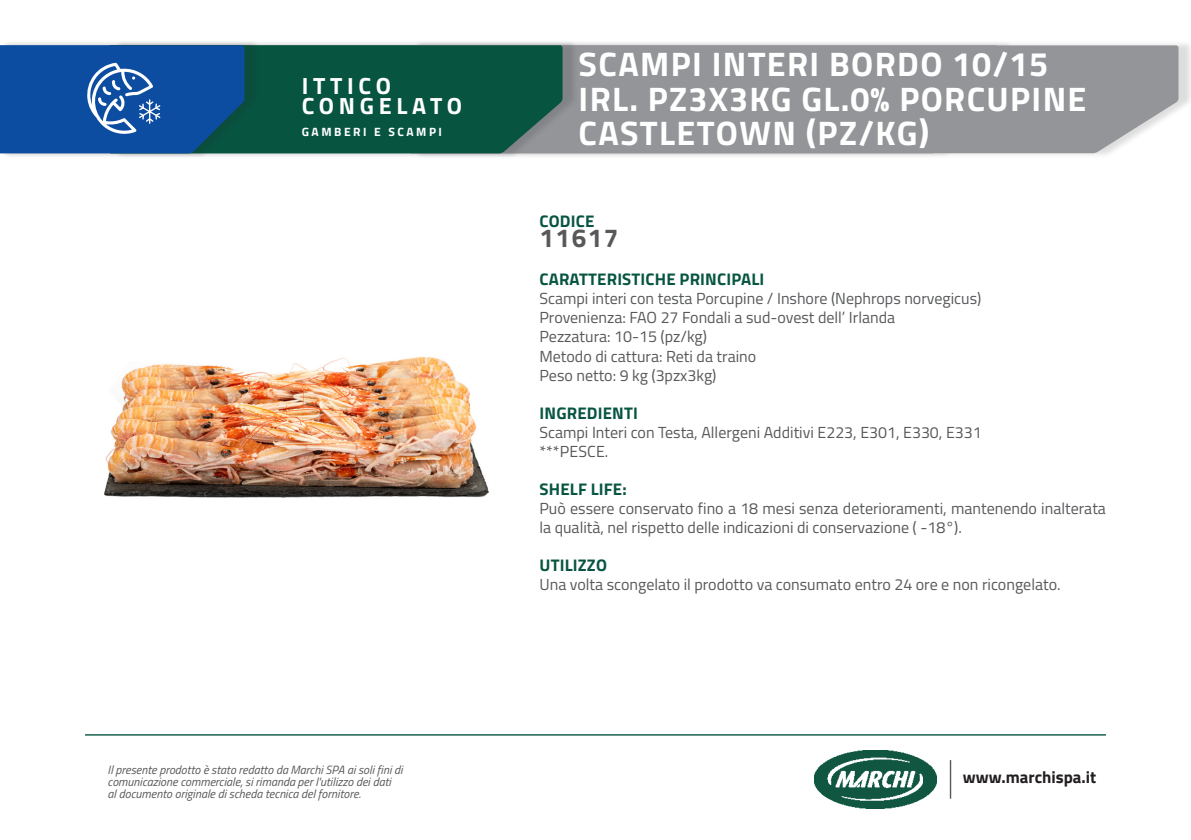
<style>
.page{position:relative;width:1191px;height:840px;background:#fff}
.page>*{position:absolute;margin:0;border:0;box-sizing:border-box;transform-origin:0 0}
.t1{font:700 37.8px "Titillium Web";letter-spacing:.03em;color:#fff}
.t2{font:700 34px/34.2px "Titillium Web";letter-spacing:.04em;color:#fff}
.t3{font:700 26px "Titillium Web";letter-spacing:.06em;color:#57585a}
.t4{font:700 23.4px/19.8px "Titillium Web";letter-spacing:.2em;color:#fff}
.t5{font:700 16.8px "Titillium Web";letter-spacing:.01em;color:#075541}
.t6{font:700 16.8px "Titillium Web";color:#231f20}
.t7{font:16px/19px "Titillium Web";color:#57585a}
.t8{font:italic 12px/12px "Titillium Web";color:#57585a}
.t9{font:700 12px "Titillium Web";letter-spacing:.21em;color:#fff}
</style>
<div class="page">
<hr style="left:949px;top:759px;width:2px;height:39px;background:#57585a">
<img style="left:814px;top:750px;width:122px;height:58px">
<hr style="left:85px;top:733px;width:1021px;height:2px;background:#075541">
<div style="left:413px;top:40px;width:778px;height:119px;background:#231f20;opacity:.15"></div>
<div style="left:578px;top:45px;width:600px;height:108px;background:#939598"></div>
<div style="left:113px;top:40px;width:465px;height:119px;background:#231f20;opacity:.15"></div>
<div style="left:260px;top:45px;width:302px;height:108px;background:#075541"></div>
<div style="left:0;top:40px;width:260px;height:119px;background:#231f20;opacity:.15"></div>
<svg style="left:0;top:45px;width:244px;height:108px;background:#1956a0"></svg>
<img style="left:105px;top:357px;width:383px;height:141px">
<p class="t4" style="left:302px;top:75px;width:162px">ITTICO<br>CONGELATO</p>
<p class="t9" style="left:302px;top:123px;width:142px">GAMBERI E SCAMPI</p>
<p class="t4" style="left:302px;top:92px;width:91px">ITTICO</p>
<p class="t8" style="left:108px;top:762px;width:296px">Il presente prodotto è stato redatto da Marchi SPA ai soli fini di comunicazione commerciale, si rimanda per l'utilizzo dei dati<br>al documento originale di scheda tecnica del fornitore.</p>
<p class="t2" style="left:578px;top:45px;width:509px">SCAMPI INTERI BORDO 10/15<br>IRL. PZ3X3KG GL.0% PORCUPINE<br>CASTLETOWN (PZ/KG)</p>
<p class="t1" style="left:617px;top:79px;width:231px">Crudo veneto</p>
<p class="t5" style="left:539px;top:208px;width:56px">CODICE</p>
<p class="t3" style="left:539px;top:218px;width:81px">11617</p>
<p class="t5" style="left:539px;top:266px;width:226px">CARATTERISTICHE PRINCIPALI</p>
<p class="t7" style="left:539px;top:288px;width:443px">Scampi interi con testa Porcupine / Inshore (Nephrops norvegicus)</p>
<p class="t7" style="left:539px;top:307px;width:357px">Provenienza: FAO 27 Fondali a sud-ovest dell’ Irlanda</p>
<p class="t7" style="left:539px;top:326px;width:169px">Pezzatura: 10-15 (pz/kg)</p>
<p class="t7" style="left:539px;top:345px;width:218px">Metodo di cattura: Reti da traino</p>
<p class="t7" style="left:539px;top:364px;width:178px">Peso netto: 9 kg (3pzx3kg)</p>
<p class="t5" style="left:539px;top:399px;width:100px">INGREDIENTI</p>
<p class="t7" style="left:539px;top:421px;width:444px">Scampi Interi con Testa, Allergeni Additivi E223, E301, E330, E331</p>
<p class="t7" style="left:539px;top:440px;width:70px">***PESCE.</p>
<p class="t5" style="left:539px;top:475px;width:89px">SHELF LIFE:</p>
<p class="t7" style="left:539px;top:497px;width:568px">Può essere conservato fino a 18 mesi senza deterioramenti, mantenendo inalterata la qualità, nel rispetto delle indicazioni di conservazione ( -18°).</p>
<p class="t5" style="left:539px;top:551px;width:69px">UTILIZZO</p>
<p class="t7" style="left:539px;top:573px;width:522px">Una volta scongelato il prodotto va consumato entro 24 ore e non ricongelato.</p>
<p class="t6" style="left:963px;top:764px;width:135px">www.marchispa.it</p>
</div>
